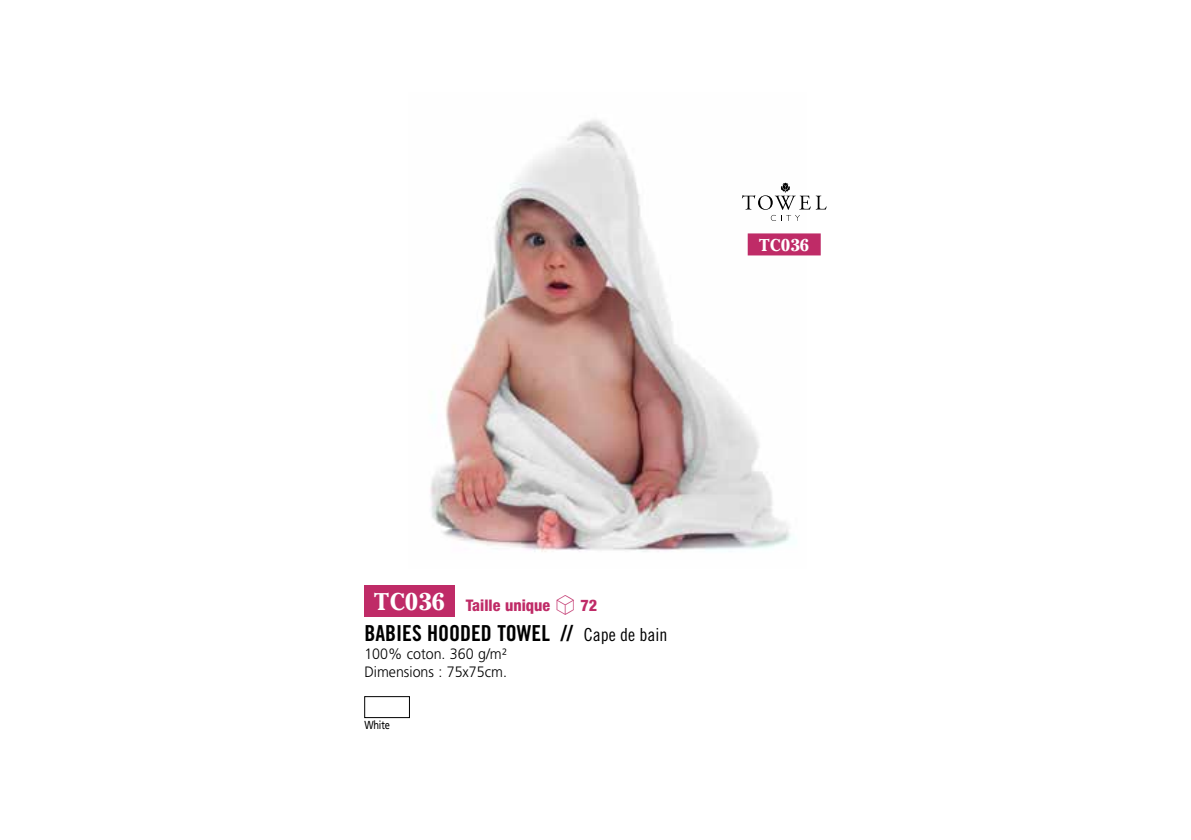
<style>
.page{position:relative;width:1191px;height:840px;background:#fff}
.page>*{position:absolute;margin:0;border:0;box-sizing:border-box;transform-origin:0 0}
.t1{font:700 24px "Cheltenham LT";color:#fff}
.t2{font:22px "Trade Gothic LT Bold Cond Twenty";color:#000}
.t3{font:700 17px "Cheltenham LT";color:#fff}
.t4{font:800 condensed 16px "Helvetica Neue LT";color:#bf2b67}
.t5{font:300 15px/18px "Frutiger LT";color:#000;scale:.95 1}
.t6{font:11.6px "Frutiger LT";letter-spacing:-.02em;color:#000;scale:.8 1}
.s1{font-family:"Trade Gothic LT Cond Eighteen";font-size:18px}
.s2{font-family:"Linotype Shapeshifter";font-weight:400;font-stretch:normal;font-size:26px}
</style>
<div class="page">
<img style="left:430px;top:119px;width:376px;height:433px">
<div style="left:364px;top:585px;width:91px;height:31px;background:#bf2b67"></div>
<svg style="left:742px;top:183px;width:84px;height:38px"></svg>
<div style="left:747px;top:233px;width:73px;height:22px;background:#bf2b67"></div>
<div style="left:364px;top:696px;width:46px;height:21px;border:1px solid #000"></div>
<p class="t3" style="left:759px;top:235px;width:52px">TC036</p>
<h1 class="t1" style="left:374px;top:587px;width:73px">TC036</h1>
<h2 class="t2" style="left:364px;top:619px;width:304px">BABIES HOODED TOWEL // <span class="s1">Cape de bain</span></h2>
<p class="t5" style="left:364px;top:644px;width:152px">100% coton. 360 g/m²<br>Dimensions : 75x75cm.</p>
<p class="t4" style="left:466px;top:595px;width:133px">Taille unique <span class="s2">S</span> 72</p>
<p class="t6" style="left:364px;top:717px;width:33px">White</p>
</div>
